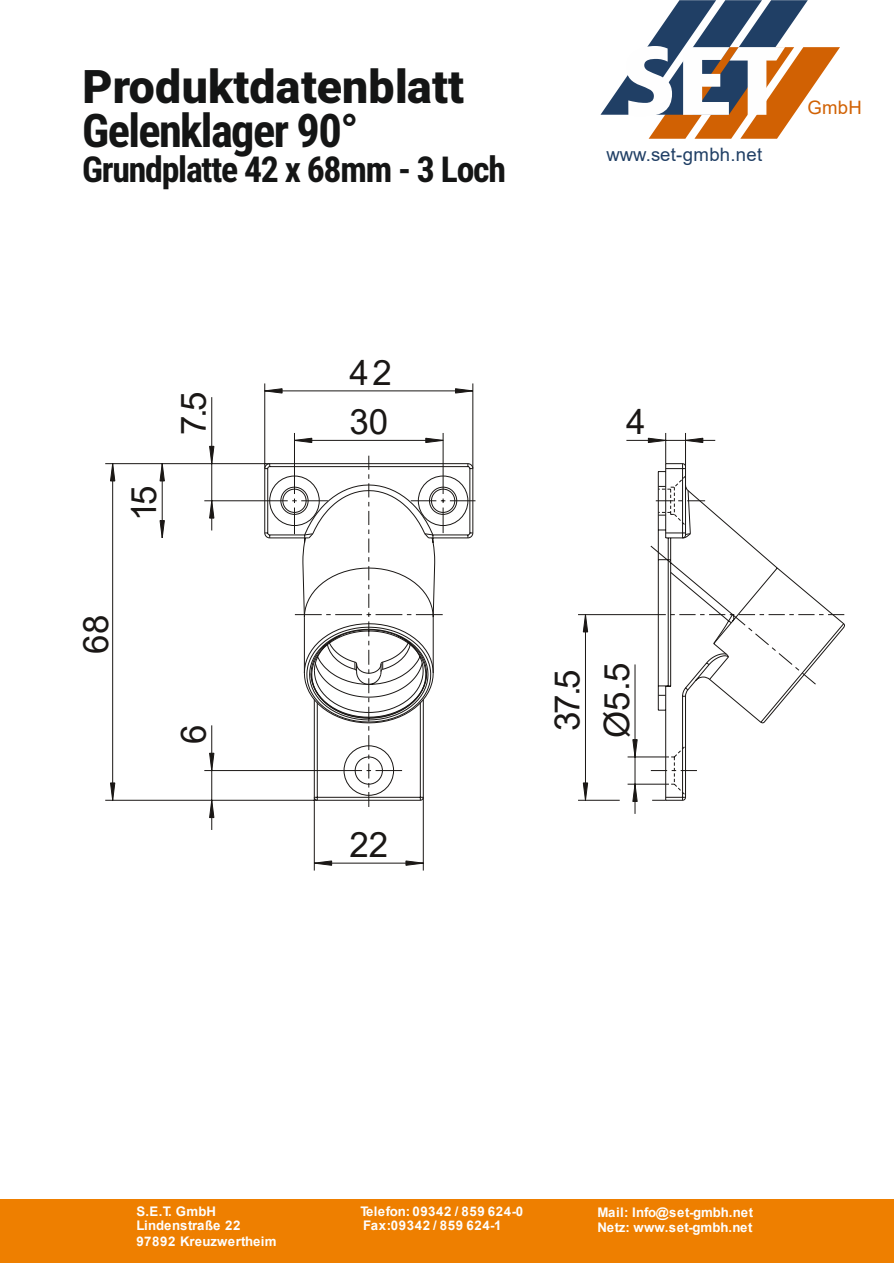
<style>
.page{position:relative;width:894px;height:1263px;background:#fff}
.page>*{position:absolute;margin:0;border:0;box-sizing:border-box;transform-origin:0 0}
.t1{font:900 46.35px "Roboto";letter-spacing:.005em;color:#141515}
.t2{font:700 46.35px "Roboto Condensed";letter-spacing:-.035em;color:#141515}
.t3{font:700 35.7px "Roboto Condensed";letter-spacing:-.035em;color:#141515}
.t4{font:34.95px/49.3px "Arial";color:#1a1715}
.t5{font:18.45px "Arial";letter-spacing:.015em;color:#203f65}
.t6{font:18.45px "Arial";color:#d16103}
.t7{font:700 13.2px "Arial";letter-spacing:.02em;color:#fefefe}
.t8{font:700 13.2px "Arial";letter-spacing:.045em;color:#fefefe}
.t9{font:700 13.2px "Arial";color:#fefefe}
</style>
<div class="page">
<svg style="left:600px;top:0;width:239px;height:139px"></svg>
<div style="left:0;top:1199px;width:892px;height:64px;background:#ee7f00"></div>
<svg style="left:105px;top:383px;width:611px;height:488px"></svg>
<svg style="left:264px;top:463px;width:580px;height:338px"></svg>
<svg style="left:657px;top:475px;width:75px;height:321px"></svg>
<svg style="left:303px;top:484px;width:131px;height:240px"></svg>
<h1 class="t1" style="left:82px;top:68px;width:383px">Produktdatenblatt</h1>
<h1 class="t2" style="left:82px;top:112px;width:278px">Gelenklager 90°</h1>
<h2 class="t3" style="left:82px;top:156px;width:425px">Grundplatte 42 x 68mm - 3 Loch</h2>
<h3 class="t5" style="left:606px;top:148px;width:157px">www.set-gmbh.net</h3>
<h3 class="t6" style="left:807px;top:100px;width:56px">GmbH</h3>
<h3 class="t4" style="left:122px;top:521px;width:37px;rotate:-90deg">15</h3>
<h3 class="t4" style="left:172px;top:435px;width:46px;rotate:-90deg">7.5</h3>
<h3 class="t4" style="left:74px;top:654px;width:40px;rotate:-90deg">68</h3>
<h3 class="t4" style="left:172px;top:744px;width:21px;rotate:-90deg">6</h3>
<h3 class="t4" style="left:349px;top:351px;width:44px">42<br>30</h3>
<h3 class="t4" style="left:349px;top:823px;width:40px">22</h3>
<h3 class="t4" style="left:625px;top:401px;width:21px">4</h3>
<h3 class="t4" style="left:545px;top:738px;width:77px;rotate:-90deg">37.5<br>Ø5.5</h3>
<p class="t7" style="left:136px;top:1206px;width:81px">S.E.T. GmbH</p>
<p class="t9" style="left:136px;top:1221px;width:106px">Lindenstraße 22</p>
<p class="t7" style="left:136px;top:1237px;width:142px">97892 Kreuzwertheim</p>
<p class="t8" style="left:360px;top:1206px;width:164px">Telefon: 09342 / 859 624-0</p>
<p class="t8" style="left:363px;top:1221px;width:140px">Fax:09342 / 859 624-1</p>
<p class="t7" style="left:597px;top:1208px;width:157px">Mail: Info@set-gmbh.net</p>
<p class="t7" style="left:597px;top:1222px;width:156px">Netz: www.set-gmbh.net</p>
</div>
